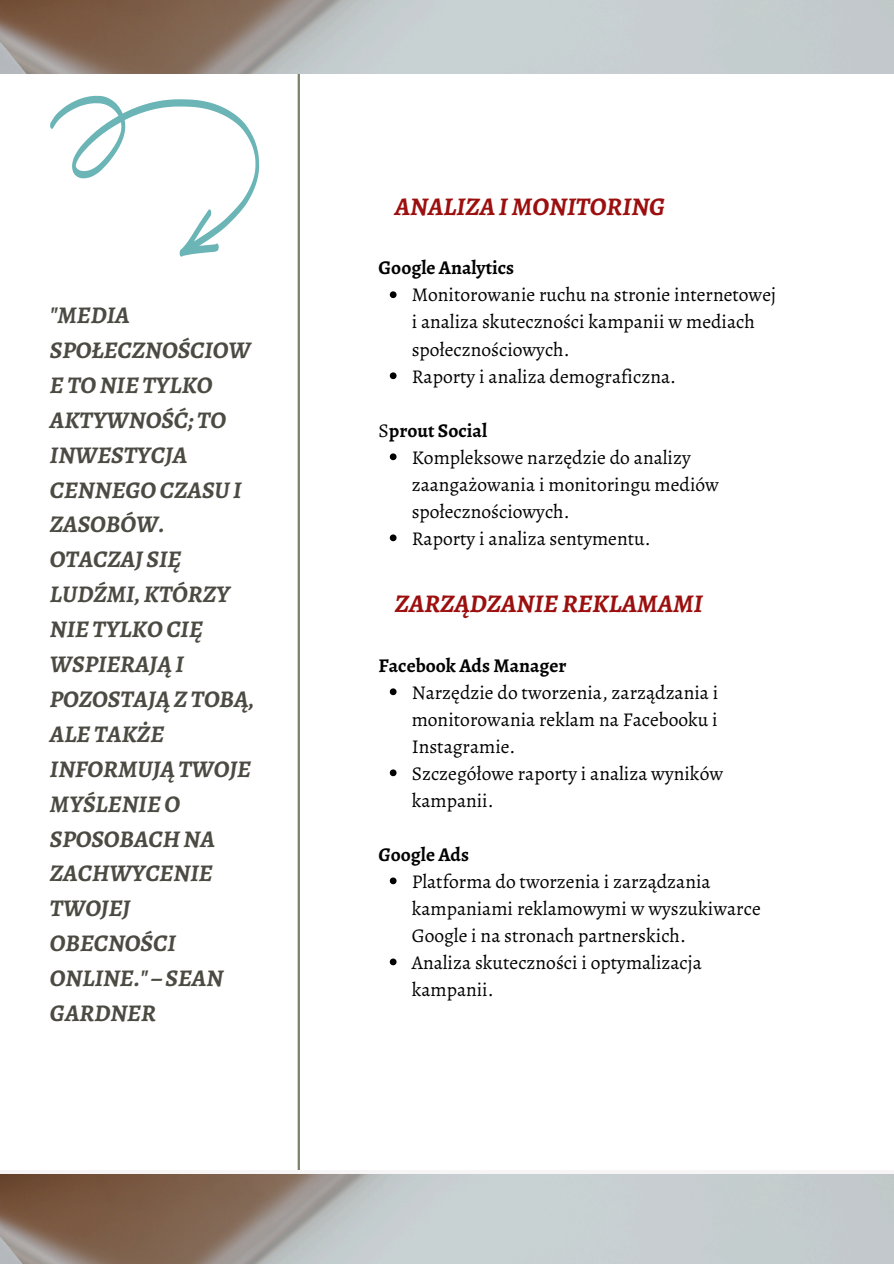
<style>
.page{position:relative;width:894px;height:1264px;background:#fff}
.page>*{position:absolute;margin:0;border:0;box-sizing:border-box;transform-origin:0 0}
.t1{font:italic 700 25.5px "Alegreya";color:#9c0f0f}
.t2{font:italic 700 24px/34.8px "Alegreya";color:#4c4b43}
.t3{font:19.5px/27px "Alegreya";color:#020202}
.t4{font:700 19.5px "Alegreya";color:#020202}
.s1{font-weight:400}
.s2{font-style:italic}
</style>
<div class="page">
<hr style="left:297px;top:0;width:3px;height:1263px;background:#778166">
<svg style="left:50px;top:96px;width:209px;height:161px"></svg>
<div style="left:0;top:1169px;width:893px;height:94px;background:#f6f4f4"></div>
<img style="left:0;top:0;width:893px;height:73px">
<svg style="left:389px;top:291px;width:7px;height:7px"></svg>
<svg style="left:389px;top:372px;width:7px;height:7px"></svg>
<svg style="left:389px;top:453px;width:7px;height:7px"></svg>
<svg style="left:389px;top:534px;width:7px;height:7px"></svg>
<svg style="left:389px;top:688px;width:7px;height:7px"></svg>
<svg style="left:389px;top:769px;width:7px;height:7px"></svg>
<svg style="left:389px;top:877px;width:7px;height:7px"></svg>
<svg style="left:389px;top:958px;width:7px;height:7px"></svg>
<img style="left:0;top:1174px;width:893px;height:89px">
<p class="t2" style="left:50px;top:298px;width:206px">"MEDIA<br>SPOŁECZNOŚCIOW<br>E TO NIE TYLKO<br>AKTYWNOŚĆ; TO<br>INWESTYCJA<br>CENNEGOCZASUI<br>ZASOBÓW.<br>OTACZAJ SIĘ<br>LUDŹMI,KTÓRZY<br>NIE TYLKOCIĘ<br>WSPIERAJĄI<br>POZOSTAJĄZ TOBĄ,<br>ALE TAKŻE<br>INFORMUJĄTWOJE<br>MYŚLENIEO<br>SPOSOBACH NA<br>ZACHWYCENIE<br>TWOJEJ<br>OBECNOŚCI<br>ONLINE." – SEAN<br>GARDNER</p>
<p class="t1" style="left:395px;top:189px;width:272px">ANALIZAI MONITORING</p>
<p class="t4" style="left:378px;top:255px;width:137px">Google Analytics</p>
<h1 class="t3" style="left:411px;top:281px;width:365px">Monitorowanie ruchu na stronie internetowej i analiza skuteczności kampanii w mediach społecznościowych.</h1>
<h2 class="t3" style="left:411px;top:362px;width:266px">Raporty i analiza demograficzna.</h2>
<p class="t4" style="left:378px;top:417px;width:110px"><span class="s1">S</span>prout Social</p>
<p class="t3" style="left:411px;top:443px;width:309px">Kompleksowe narzędzie do analizy zaangażowania i monitoringu mediów społecznościowych.</p>
<p class="t3" style="left:411px;top:524px;width:240px">Raporty i analiza sentymentu.</p>
<h1 class="t1" style="left:395px;top:586px;width:309px">ZARZĄDZANIEREKLAMAMI</h1>
<h1 class="t4" style="left:378px;top:651px;width:189px">Facebook Ads Manager</h1>
<h2 class="t3" style="left:411px;top:678px;width:308px;text-align:justify">Narzędzie do tworzenia, zarządzania i monitorowania reklam na Facebooku i Instagramie.</h2>
<p class="t3" style="left:411px;top:759px;width:313px">Szczegółowe raporty i analiza wyników kampanii.</p>
<p class="t4" style="left:378px;top:840px;width:92px"><span class="s2">G</span>oogle Ads</p>
<h2 class="t3" style="left:411px;top:867px;width:350px">Platforma do tworzenia i zarządzania kampaniami reklamowymi w wyszukiwarce<br>Google i na stronach partnerskich.</h2>
<p class="t3" style="left:411px;top:948px;width:291px">Analiza skuteczności i optymalizacja kampanii.</p>
</div>
